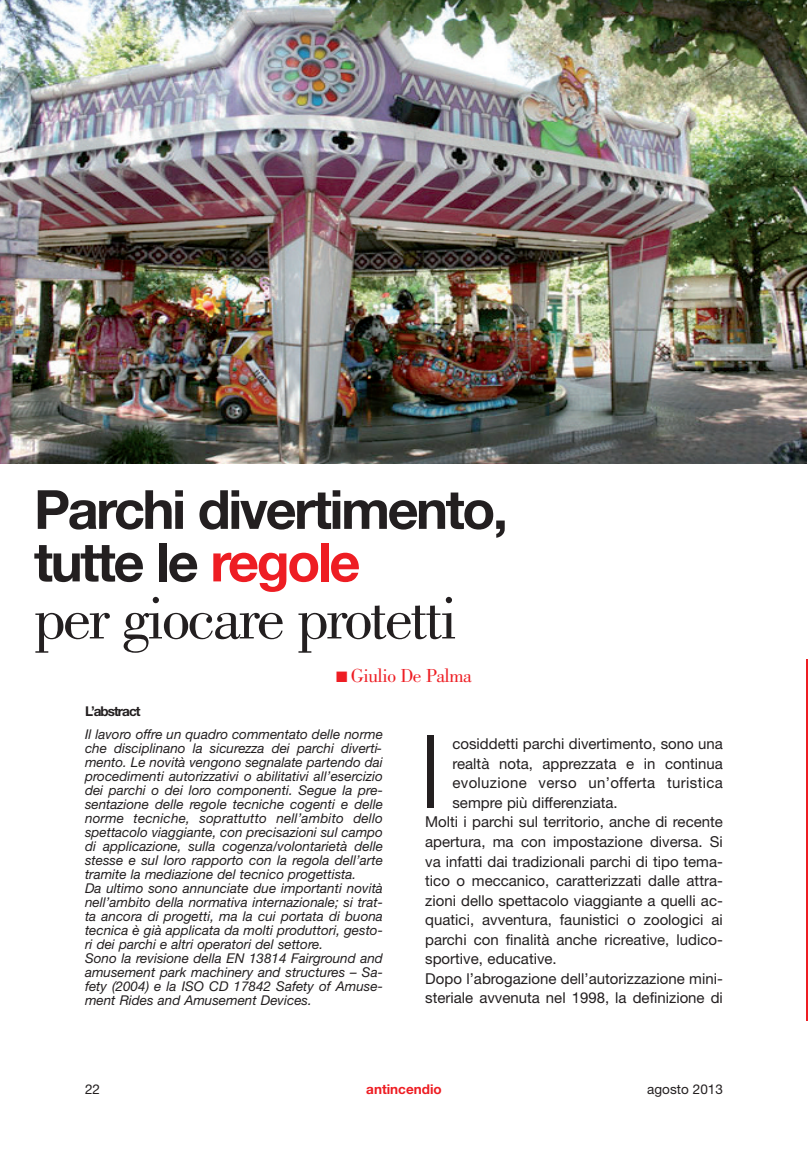
<style>
.page{position:relative;width:808px;height:1149px;background:#fff}
.page>*{position:absolute;margin:0;border:0;box-sizing:border-box;transform-origin:0 0}
.t1{font:300 101.1px "Helvetica";color:#231f20}
.t2{font:63px "Bodoni";letter-spacing:-.04em;color:#231f20}
.t3{font:700 54px/52.5px "Helvetica Neue";letter-spacing:-.045em;color:#231f20}
.t4{font:19.5px "Bodoni";letter-spacing:-.025em;color:#ee1d23}
.t5{font:15px "Helvetica Neue";color:#231f20}
.t6{font:15px "Helvetica Neue";letter-spacing:.02em;color:#231f20}
.t7{font:italic 13.5px/14px "Helvetica Neue";color:#231f20}
.t8{font:13.5px "Helvetica Neue";color:#231f20}
.t9{font:700 13.5px "Helvetica Neue";color:#ee1d23}
.t10{font:700 13.5px "Helvetica Neue";letter-spacing:-.07em;color:#231f20}
.s1{color:#ee1d23}
</style>
<div class="page">
<img style="left:0;top:0;width:806px;height:463px">
<hr style="left:806px;top:659px;width:2px;height:361px;background:#ee1d23">
<h3 class="t3" style="left:34px;top:482px;width:475px">Parchi divertimento, tutte le <span class="s1">regole</span></h3>
<h2 class="t2" style="left:34px;top:594px;width:425px">per giocare protetti</h2>
<h3 class="t4" style="left:336px;top:668px;width:137px">■ Giulio De Palma</h3>
<p class="t10" style="left:85px;top:702px;width:57px">L’abstract</p>
<p class="t7" style="left:85px;top:727px;width:299px">Il lavoro offre un quadro commentato delle norme che disciplinano la sicurezza dei parchi diverti&shy;mento. Le novità vengono segnalate partendo dai procedimenti autorizzativi o abilitativi all’esercizio dei parchi o dei loro componenti. Segue la pre&shy;sentazione delle regole tecniche cogenti e delle norme tecniche, soprattutto nell’ambito dello spettacolo viaggiante, con precisazioni sul campo di applicazione, sulla cogenza/volontarietà delle stesse e sul loro rapporto con la regola dell’arte tramite la mediazione del tecnico progettista.<br>Da ultimo sono annunciate due importanti novità nell’ambito della normativa internazionale; si trat&shy;ta ancora di progetti, ma la cui portata di buona tecnica è già applicata da molti produttori, gesto&shy;ri dei parchi e altri operatori del settore.<br>Sono la revisione della EN 13814 Fairground and amusement park machinery and structures – Sa&shy;fety (2004) e la ISO CD 17842 Safety of Amuse&shy;ment Rides and Amusement Devices.</p>
<h1 class="t1" style="left:416px;top:713px;width:30px">I</h1>
<p class="t5" style="left:452px;top:734px;width:272px">cosiddetti parchi divertimento, sono una</p>
<p class="t5" style="left:452px;top:754px;width:272px">realtà nota, apprezzata e in continua</p>
<p class="t6" style="left:452px;top:773px;width:272px">evoluzione verso un’offerta turistica</p>
<p class="t5" style="left:452px;top:793px;width:167px">sempre più differenziata.</p>
<p class="t5" style="left:425px;top:812px;width:299px">Molti i parchi sul territorio, anche di recente</p>
<p class="t5" style="left:425px;top:832px;width:299px">apertura, ma con impostazione diversa. Si</p>
<p class="t5" style="left:425px;top:851px;width:299px">va infatti dai tradizionali parchi di tipo tema-</p>
<p class="t5" style="left:425px;top:871px;width:299px">tico o meccanico, caratterizzati dalle attra-</p>
<p class="t5" style="left:425px;top:890px;width:299px">zioni dello spettacolo viaggiante a quelli ac-</p>
<p class="t5" style="left:425px;top:910px;width:299px">quatici, avventura, faunistici o zoologici ai</p>
<p class="t5" style="left:425px;top:929px;width:299px">parchi con finalità anche ricreative, ludico-</p>
<p class="t5" style="left:425px;top:949px;width:133px">sportive, educative.</p>
<p class="t5" style="left:425px;top:968px;width:299px">Dopo l’abrogazione dell’autorizzazione mini-</p>
<p class="t5" style="left:425px;top:988px;width:299px">steriale avvenuta nel 1998, la definizione di</p>
<p class="t8" style="left:85px;top:1080px;width:17px">22</p>
<p class="t9" style="left:366px;top:1080px;width:77px">antincendio</p>
<p class="t8" style="left:647px;top:1080px;width:77px">agosto 2013</p>
</div>
